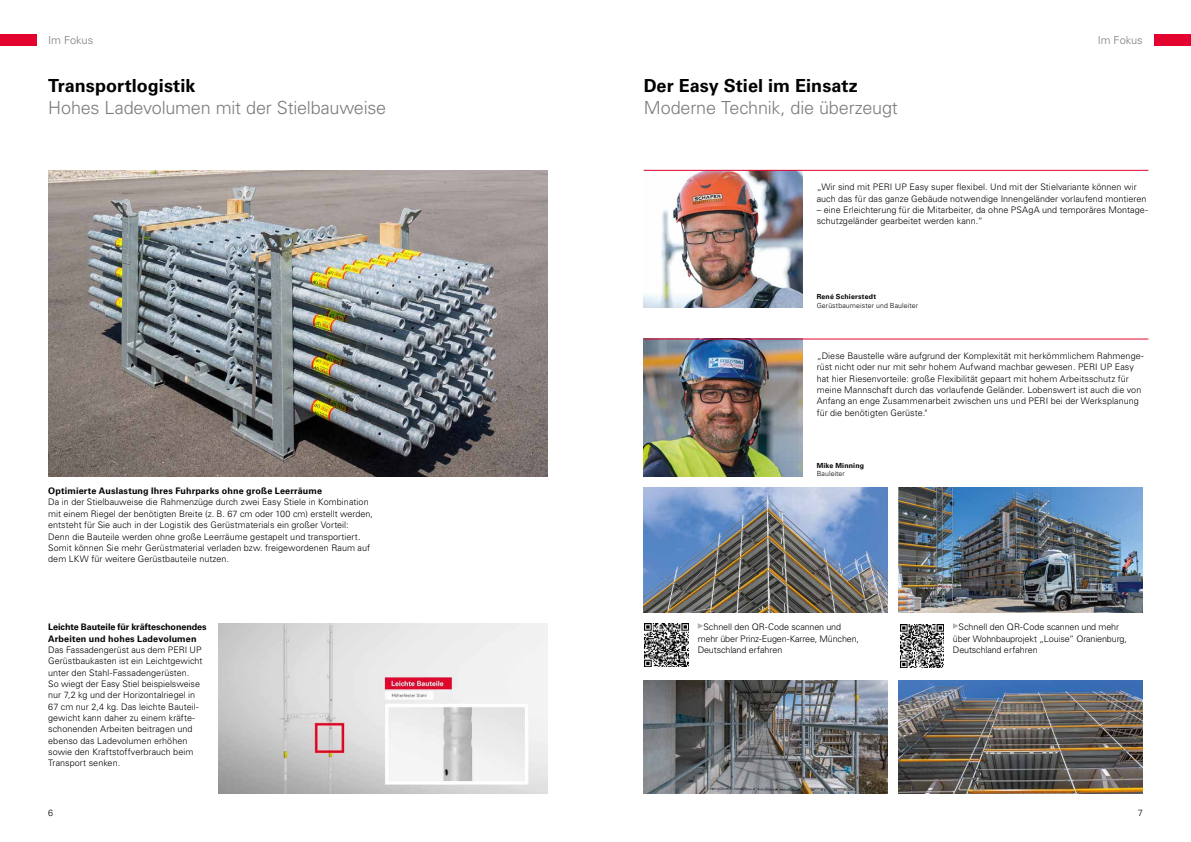
<style>
.page{position:relative;width:1191px;height:842px;background:#fff}
.page>*{position:absolute;margin:0;border:0;box-sizing:border-box;transform-origin:0 0}
.t1{font:300 18px "Univers LT Pro";letter-spacing:-.01em;color:#7c7b7b}
.t2{font:700 18px "Univers LT Pro";color:#000}
.t3{font:300 11px "Univers LT Pro";letter-spacing:-.005em;color:#7c7b7b}
.t4{font:300 9px/11.3px "Univers LT Pro";letter-spacing:.005em;color:#000}
.t5{font:700 9px/11.3px "Univers LT Pro";letter-spacing:.015em;color:#000}
.t6{font:300 9px/11.3px "Univers LT Pro";letter-spacing:-.015em;color:#000}
.t7{font:300 7px "Univers LT Pro";letter-spacing:.015em;color:#000}
.t8{font:700 7px "Univers LT Pro";letter-spacing:.025em;color:#000}
</style>
<div class="page">
<div style="left:1154px;top:34px;width:37px;height:11px;background:#e4032e"></div>
<div style="left:0;top:34px;width:37px;height:11px;background:#e4032e"></div>
<img style="left:48px;top:170px;width:499px;height:306px">
<img style="left:218px;top:624px;width:329px;height:170px">
<img style="left:643px;top:488px;width:244px;height:124px">
<img style="left:899px;top:488px;width:243px;height:124px">
<img style="left:643px;top:680px;width:244px;height:114px">
<img style="left:899px;top:680px;width:243px;height:114px">
<img style="left:645px;top:623px;width:43px;height:43px">
<img style="left:900px;top:625px;width:43px;height:43px">
<svg style="left:697px;top:623px;width:6px;height:6px"></svg>
<svg style="left:953px;top:623px;width:5px;height:6px"></svg>
<img style="left:643px;top:171px;width:159px;height:137px">
<img style="left:643px;top:340px;width:159px;height:136px">
<hr style="left:643px;top:170px;width:505px;height:1px;background:#e4032e">
<hr style="left:643px;top:339px;width:505px;height:1px;background:#e4032e">
<p class="t3" style="left:48px;top:33px;width:46px">Im Fokus</p>
<p class="t3" style="left:1097px;top:33px;width:46px">Im Fokus</p>
<h1 class="t2" style="left:48px;top:75px;width:149px">Transportlogistik</h1>
<h1 class="t1" style="left:48px;top:98px;width:339px">Hohes Ladevolumen mit der Stielbauweise</h1>
<h1 class="t2" style="left:643px;top:75px;width:215px">Der Easy Stiel im Einsatz</h1>
<h1 class="t1" style="left:643px;top:98px;width:256px">Moderne Technik, die überzeugt</h1>
<p class="t4" style="left:816px;top:182px;width:331px">„Wir sind mit PERI UP Easy super flexibel. Und mit der Stielvariante können wir auch das für das ganze Gebäude notwendige Innengeländer vorlaufend montieren</p>
<p class="t4" style="left:816px;top:204px;width:333px">– eine Erleichterung für die Mitarbeiter, da ohne PSAgA und temporäres Montage&shy;schutzgeländer gearbeitet werden kann.“</p>
<p class="t8" style="left:816px;top:292px;width:61px">René Schierstedt</p>
<p class="t7" style="left:816px;top:301px;width:103px">Gerüstbaumeister und Bauleiter</p>
<p class="t4" style="left:816px;top:350px;width:328px">„Diese Baustelle wäre aufgrund der Komplexität mit herkömmlichem Rahmenge&shy;rüst nicht oder nur mit sehr hohem Aufwand machbar gewesen. PERI UP Easy hat hier Riesenvorteile: große Flexibilität gepaart mit hohem Arbeitsschutz für meine Mannschaft durch das vorlaufende Geländer. Lobenswert ist auch die von Anfang an enge Zusammenarbeit zwischen uns und PERI bei der Werksplanung für die benötigten Gerüste."</p>
<p class="t5" style="left:48px;top:486px;width:275px">Optimierte Auslastung Ihres Fuhrparks ohne große Leerräume</p>
<p class="t4" style="left:48px;top:497px;width:326px">Da in der Stielbauweise die Rahmenzüge durch zwei Easy Stiele in Kombination mit einem Riegel der benötigten Breite (z. B. 67 cm oder 100 cm) erstellt werden, entsteht für Sie auch in der Logistik des Gerüstmaterials ein großer Vorteil:<br>Denn die Bauteile werden ohne große Leerräume gestapelt und transportiert.<br>Somit können Sie mehr Gerüstmaterial verladen bzw. freigewordenen Raum auf dem LKW für weitere Gerüstbauteile nutzen.</p>
<p class="t5" style="left:48px;top:622px;width:160px">Leichte Bauteile für kräfteschonendes<br>Arbeiten und hohes Ladevolumen</p>
<p class="t4" style="left:48px;top:644px;width:156px">Das Fassadengerüst aus dem PERI UP Gerüstbaukasten ist ein Leichtgewicht unter den Stahl-Fassadengerüsten.<br>So wiegt der Easy Stiel beispielsweise nur 7,2 kg und der Horizontalriegel in 67 cm nur 2,4 kg. Das leichte Bauteil&shy;gewicht kann daher zu einem kräfte&shy;schonenden Arbeiten beitragen und ebenso das Ladevolumen erhöhen sowie den Kraftstoffverbrauch beim Transport senken.</p>
<p class="t8" style="left:816px;top:461px;width:49px">Mike Minning</p>
<p class="t7" style="left:816px;top:470px;width:30px">Bauleiter</p>
<p class="t4" style="left:697px;top:621px;width:163px;text-indent:6px">Schnell den QR-Code scannen und mehr über Prinz-Eugen-Karree, München,<br>Deutschland erfahren</p>
<p class="t6" style="left:953px;top:621px;width:175px;text-indent:6px">Schnell den QR-Code scannen und mehr über Wohnbauprojekt „Louise“ Oranienburg,<br>Deutschland erfahren</p>
<p class="t4" style="left:48px;top:808px;width:7px">6</p>
<p class="t4" style="left:1137px;top:808px;width:7px">7</p>
</div>
